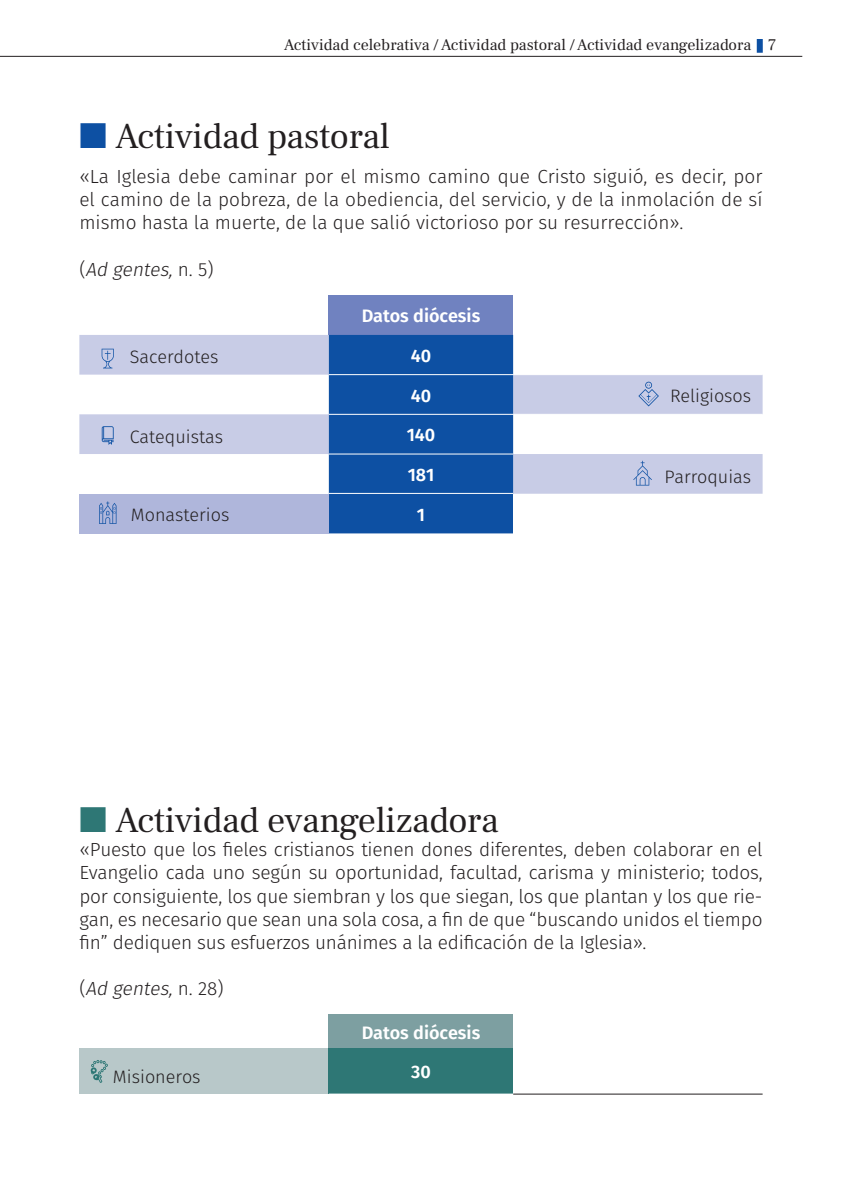
<style>
.page{position:relative;width:842px;height:1191px;background:#fff}
.page>*{position:absolute;margin:0;border:0;box-sizing:border-box;transform-origin:0 0}
.t1{font:36px "Frank Ruhl Libre";letter-spacing:-.01em;color:#231f20}
.t2{font:300 19px/23.2px "Fira Sans";letter-spacing:-.01em;color:#231f20;text-align:justify}
.t3{font:italic 300 19px "Fira Sans";color:#231f20}
.t4{font:300 18px "Fira Sans";color:#231f20}
.t5{font:600 18px "Fira Sans";color:#fff}
.t6{font:16px "Frank Ruhl Libre";color:#231f20}
.s1{color:#0d50a3}
.s2{font-style:normal}
.s3{color:#2e7775}
</style>
<div class="page">
<hr style="left:0;top:56px;width:802px;height:1px;background:#231f20">
<div style="left:757px;top:39px;width:6px;height:14px;background:#0d50a3"></div>
<div style="left:329px;top:295px;width:184px;height:40px;background:#7082c0"></div>
<svg style="left:79px;top:335px;width:684px;height:159px"></svg>
<div style="left:329px;top:335px;width:184px;height:198px;background:#0d50a3"></div>
<div style="left:79px;top:494px;width:250px;height:39px;background:#afb6db"></div>
<hr style="left:329px;top:374px;width:184px;height:1px;background:#fff">
<hr style="left:513px;top:374px;width:250px;height:1px;background:#fff">
<hr style="left:329px;top:414px;width:184px;height:1px;background:#fff">
<hr style="left:513px;top:414px;width:250px;height:1px;background:#fff">
<hr style="left:329px;top:453px;width:184px;height:1px;background:#fff">
<svg style="left:102px;top:349px;width:12px;height:19px"></svg>
<svg style="left:102px;top:426px;width:12px;height:19px"></svg>
<svg style="left:633px;top:461px;width:19px;height:24px"></svg>
<div style="left:329px;top:1014px;width:184px;height:34px;background:#7d9fa1"></div>
<div style="left:79px;top:1048px;width:250px;height:46px;background:#b8c8c9"></div>
<div style="left:329px;top:1048px;width:184px;height:46px;background:#2e7775"></div>
<hr style="left:513px;top:1093px;width:250px;height:1px;background:#231f20">
<hr style="left:329px;top:1093px;width:184px;height:1px;background:#fff">
<svg style="left:91px;top:1060px;width:17px;height:22px"></svg>
<svg style="left:638px;top:382px;width:21px;height:24px"></svg>
<svg style="left:99px;top:501px;width:17px;height:23px"></svg>
<hr style="left:329px;top:493px;width:184px;height:1px;background:#fff">
<p class="t6" style="left:284px;top:35px;width:494px">Actividad celebrativa / Actividad pastoral / Actividad evangelizadora 7</p>
<h1 class="t1" style="left:79px;top:114px;width:312px"><span class="s1">■</span> Actividad pastoral</h1>
<p class="t2" style="left:79px;top:165px;width:685px">«La Iglesia debe caminar por el mismo camino que Cristo siguió, es decir, por el camino de la pobreza, de la obediencia, del servicio, y de la inmolación de sí mismo hasta la muerte, de la que salió victorioso por su resurrección».</p>
<p class="t3" style="left:79px;top:256px;width:136px"><span class="s2">(</span> Ad gentes,<span class="s2">n . 5 )</span></p>
<p class="t5" style="left:362px;top:301px;width:120px">Datos diócesis</p>
<p class="t4" style="left:130px;top:344px;width:90px">Sacerdotes</p>
<p class="t5" style="left:411px;top:340px;width:22px">40</p>
<p class="t5" style="left:411px;top:380px;width:22px">40</p>
<p class="t4" style="left:670px;top:382px;width:83px">Religiosos</p>
<p class="t4" style="left:130px;top:424px;width:95px">Catequistas</p>
<p class="t5" style="left:407px;top:420px;width:30px">140</p>
<p class="t5" style="left:408px;top:460px;width:28px">181</p>
<p class="t4" style="left:665px;top:464px;width:88px">Parroquias</p>
<p class="t4" style="left:131px;top:501px;width:100px">Monasterios</p>
<p class="t5" style="left:417px;top:499px;width:10px">1</p>
<h1 class="t1" style="left:79px;top:797px;width:421px"><span class="s3">■</span> Actividad evangelizadora</h1>
<p class="t2" style="left:79px;top:837px;width:685px">«Puesto que los fieles cristianos tienen dones diferentes, deben colaborar en el Evangelio cada uno según su oportunidad, facultad, carisma y ministerio; todos, por consiguiente, los que siembran y los que siegan, los que plantan y los que rie&shy;gan, es necesario que sean una sola cosa, a fin de que “buscando unidos el tiempo fin” dediquen sus esfuerzos unánimes a la edificación de la Iglesia».</p>
<p class="t3" style="left:79px;top:975px;width:146px"><span class="s2">(</span> Ad gentes,<span class="s2">n . 2 8 )</span></p>
<p class="t5" style="left:362px;top:1017px;width:120px">Datos diócesis</p>
<p class="t4" style="left:113px;top:1063px;width:89px">Misioneros</p>
<p class="t5" style="left:411px;top:1057px;width:21px">30</p>
</div>
